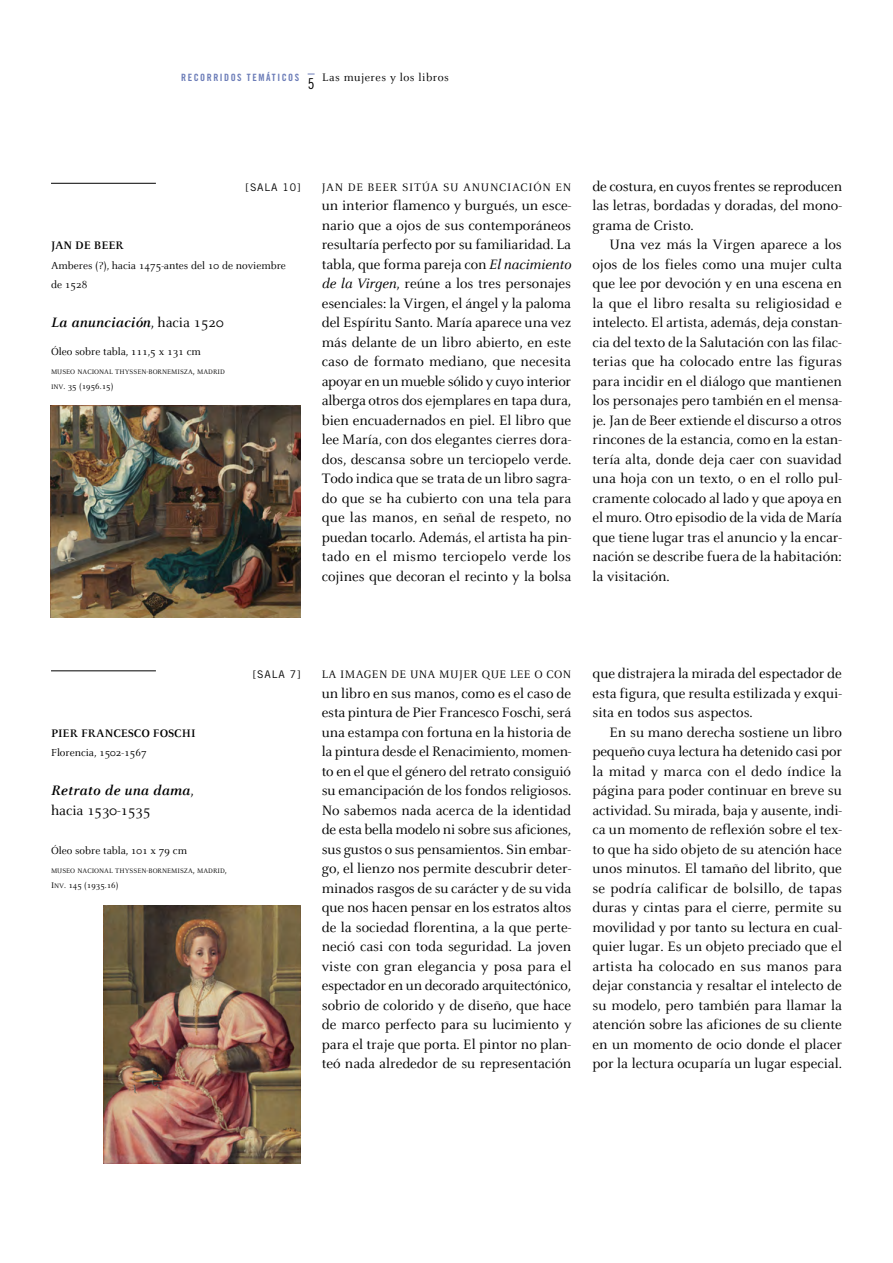
<style>
.page{position:relative;width:893px;height:1263px;background:#fff}
.page>*{position:absolute;margin:0;border:0;box-sizing:border-box;transform-origin:0 0}
.t1{font:15px/19.5px "Celeste";color:#000;text-align:justify}
.t2{font:italic 700 15px/19.5px "Celeste";letter-spacing:.02em;color:#000}
.t3{font:15px "Trade Gothic Cond Eighteen";color:#000}
.t4{font:12px "Celeste Regular SC800";letter-spacing:.06em;color:#000}
.t5{font:700 12px "Celeste";color:#000}
.t6{font:12px "Celeste Regular SC800";letter-spacing:.04em;color:#000}
.t7{font:12px "Celeste";letter-spacing:.04em;color:#000}
.t8{font:11.25px/19.5px "Celeste";color:#000}
.t9{font:10.5px "Trade Gothic LT Std";letter-spacing:.08em;color:#000}
.t10{font:10.05px "Trade Gothic Bold Cond Twenty";letter-spacing:.15em;color:#6c7db8}
.t11{font:9px "Celeste Regular SC800";color:#000}
.t12{font:7.2px "Celeste Regular SC800";color:#000}
.s1{font-weight:400;font-style:normal}
.s2{font-size:9px}
.s3{font-size:7.2px}
.s4{font-style:italic}
</style>
<div class="page">
<hr style="left:51px;top:183px;width:105px;height:1px;background:#000">
<hr style="left:51px;top:671px;width:105px;height:1px;background:#000">
<img style="left:51px;top:406px;width:249px;height:211px">
<img style="left:104px;top:905px;width:196px;height:258px">
<p class="t10" style="left:181px;top:72px;width:119px">RECORRIDOS TEMÁTICOS</p>
<p class="t7" style="left:322px;top:71px;width:128px">Las mujeres y los libros</p>
<p class="t3" style="left:308px;top:75px;width:8px">5</p>
<p class="t9" style="left:246px;top:180px;width:56px">[SALA 10]</p>
<p class="t5" style="left:51px;top:239px;width:74px">JAN DE BEER</p>
<p class="t8" style="left:51px;top:256px;width:236px">Amberes (?), hacia 1475-antes del 10 de noviembre de 1528</p>
<p class="t2" style="left:51px;top:313px;width:174px">La anunciación<span class="s1">, hacia 1520</span></p>
<p class="t8" style="left:51px;top:342px;width:151px">Óleo sobre tabla, 111,5 x 131 cm</p>
<p class="t12" style="left:51px;top:368px;width:175px">MUSEO NACIONAL THYSSEN<span class="s2">-</span>BORNEMISZA<span class="s2">,</span> MADRID</p>
<p class="t11" style="left:51px;top:382px;width:64px"><span class="s3">INV</span>. 35 (1956.15)</p>
<p class="t4" style="left:322px;top:181px;width:251px">JAN DE BEER SITÚA SU ANUNCIACIÓN EN</p>
<p class="t1" style="left:322px;top:196px;width:251px">un interior flamenco y burgués, un esce&shy;nario que a ojos de sus contemporáneos resultaría perfecto por su familiaridad. La tabla, que forma pareja con <span class="s4">El nacimiento de la Virgen</span>, reúne a los tres personajes esenciales: la Virgen, el ángel y la paloma del Espíritu Santo. María aparece una vez más delante de un libro abierto, en este caso de formato mediano, que necesita apoyar en un mueble sólido y cuyo interior alberga otros dos ejemplares en tapa dura, bien encuadernados en piel. El libro que lee María, con dos elegantes cierres dora&shy;dos, descansa sobre un terciopelo verde.<br>Todo indica que se trata de un libro sagra&shy;do que se ha cubierto con una tela para que las manos, en señal de respeto, no puedan tocarlo. Además, el artista ha pin&shy;tado en el mismo terciopelo verde los cojines que decoran el recinto y la bolsa</p>
<p class="t1" style="left:592px;top:177px;width:251px">de costura, en cuyos frentes se reproducen</p>
<p class="t1" style="left:592px;top:196px;width:251px">las letras, bordadas y doradas, del mono-</p>
<p class="t1" style="left:592px;top:216px;width:103px">grama de Cristo.</p>
<p class="t1" style="left:609px;top:235px;width:234px">Una vez más la Virgen aparece a los</p>
<p class="t1" style="left:592px;top:255px;width:251px">ojos de los fieles como una mujer culta</p>
<p class="t1" style="left:592px;top:274px;width:251px">que lee por devoción y en una escena en</p>
<p class="t1" style="left:592px;top:294px;width:251px">la que el libro resalta su religiosidad e</p>
<p class="t1" style="left:592px;top:313px;width:251px">intelecto. El artista, además, deja constan-</p>
<p class="t1" style="left:592px;top:333px;width:251px">cia del texto de la Salutación con las filac-</p>
<p class="t1" style="left:592px;top:352px;width:251px">terias que ha colocado entre las figuras</p>
<p class="t1" style="left:592px;top:372px;width:251px">para incidir en el diálogo que mantienen</p>
<p class="t1" style="left:592px;top:391px;width:251px">los personajes pero también en el mensa-</p>
<p class="t1" style="left:592px;top:411px;width:251px">je. Jan de Beer extiende el discurso a otros</p>
<p class="t1" style="left:592px;top:430px;width:251px">rincones de la estancia, como en la estan-</p>
<p class="t1" style="left:592px;top:450px;width:251px">tería alta, donde deja caer con suavidad</p>
<p class="t1" style="left:592px;top:469px;width:251px">una hoja con un texto, o en el rollo pul-</p>
<p class="t1" style="left:592px;top:489px;width:251px">cramente colocado al lado y que apoya en</p>
<p class="t1" style="left:592px;top:508px;width:251px">el muro. Otro episodio de la vida de María</p>
<p class="t1" style="left:592px;top:528px;width:251px">que tiene lugar tras el anuncio y la encar-</p>
<p class="t1" style="left:592px;top:547px;width:251px">nación se describe fuera de la habitación:</p>
<p class="t1" style="left:592px;top:567px;width:79px">la visitación.</p>
<p class="t5" style="left:51px;top:726px;width:146px">PIER FRANCESCO FOSCHI</p>
<p class="t8" style="left:51px;top:743px;width:97px">Florencia, 1502-1567</p>
<p class="t2" style="left:51px;top:781px;width:144px">Retrato de una dama<span class="s1">, hacia 1530-1535</span></p>
<p class="t8" style="left:51px;top:841px;width:138px">Óleo sobre tabla, 101 x 79 cm</p>
<p class="t12" style="left:51px;top:867px;width:177px">MUSEO NACIONAL THYSSEN<span class="s2">-</span>BORNEMISZA<span class="s2">,</span> MADRID<span class="s2">,</span></p>
<p class="t11" style="left:51px;top:881px;width:69px">I<span class="s3">NV</span>. 145 (1935.16)</p>
<p class="t9" style="left:253px;top:668px;width:49px">[SALA 7]</p>
<p class="t6" style="left:322px;top:668px;width:251px">LA IMAGEN DE UNA MUJER QUE LEE O CON</p>
<p class="t1" style="left:322px;top:684px;width:251px">un libro en sus manos, como es el caso de esta pintura de Pier Francesco Foschi, será una estampa con fortuna en la historia de la pintura desde el Renacimiento, momen&shy;to en el que el género del retrato consiguió su emancipación de los fondos religiosos.<br>No sabemos nada acerca de la identidad de esta bella modelo ni sobre sus aficiones, sus gustos o sus pensamientos. Sin embar&shy;go, el lienzo nos permite descubrir deter&shy;minados rasgos de su carácter y de su vida que nos hacen pensar en los estratos altos de la sociedad florentina, a la que perte&shy;neció casi con toda seguridad. La joven viste con gran elegancia y posa para el espectador en un decorado arquitectónico, sobrio de colorido y de diseño, que hace de marco perfecto para su lucimiento y para el traje que porta. El pintor no plan&shy;teó nada alrededor de su representación</p>
<p class="t1" style="left:592px;top:664px;width:251px">que distrajera la mirada del espectador de</p>
<p class="t1" style="left:592px;top:684px;width:251px">esta figura, que resulta estilizada y exqui-</p>
<p class="t1" style="left:592px;top:703px;width:162px">sita en todos sus aspectos.</p>
<p class="t1" style="left:609px;top:723px;width:234px">En su mano derecha sostiene un libro</p>
<p class="t1" style="left:592px;top:742px;width:251px">pequeño cuya lectura ha detenido casi por</p>
<p class="t1" style="left:592px;top:762px;width:251px">la mitad y marca con el dedo índice la</p>
<p class="t1" style="left:592px;top:781px;width:251px">página para poder continuar en breve su</p>
<p class="t1" style="left:592px;top:801px;width:251px">actividad. Su mirada, baja y ausente, indi-</p>
<p class="t1" style="left:592px;top:820px;width:251px">ca un momento de reflexión sobre el tex-</p>
<p class="t1" style="left:592px;top:840px;width:251px">to que ha sido objeto de su atención hace</p>
<p class="t1" style="left:592px;top:859px;width:251px">unos minutos. El tamaño del librito, que</p>
<p class="t1" style="left:592px;top:879px;width:251px">se podría calificar de bolsillo, de tapas</p>
<p class="t1" style="left:592px;top:898px;width:251px">duras y cintas para el cierre, permite su</p>
<p class="t1" style="left:592px;top:918px;width:251px">movilidad y por tanto su lectura en cual-</p>
<p class="t1" style="left:592px;top:937px;width:251px">quier lugar. Es un objeto preciado que el</p>
<p class="t1" style="left:592px;top:957px;width:251px">artista ha colocado en sus manos para</p>
<p class="t1" style="left:592px;top:976px;width:251px">dejar constancia y resaltar el intelecto de</p>
<p class="t1" style="left:592px;top:996px;width:251px">su modelo, pero también para llamar la</p>
<p class="t1" style="left:592px;top:1015px;width:251px">atención sobre las aficiones de su cliente</p>
<p class="t1" style="left:592px;top:1035px;width:251px">en un momento de ocio donde el placer</p>
<p class="t1" style="left:592px;top:1054px;width:251px">por la lectura ocuparía un lugar especial.</p>
</div>
